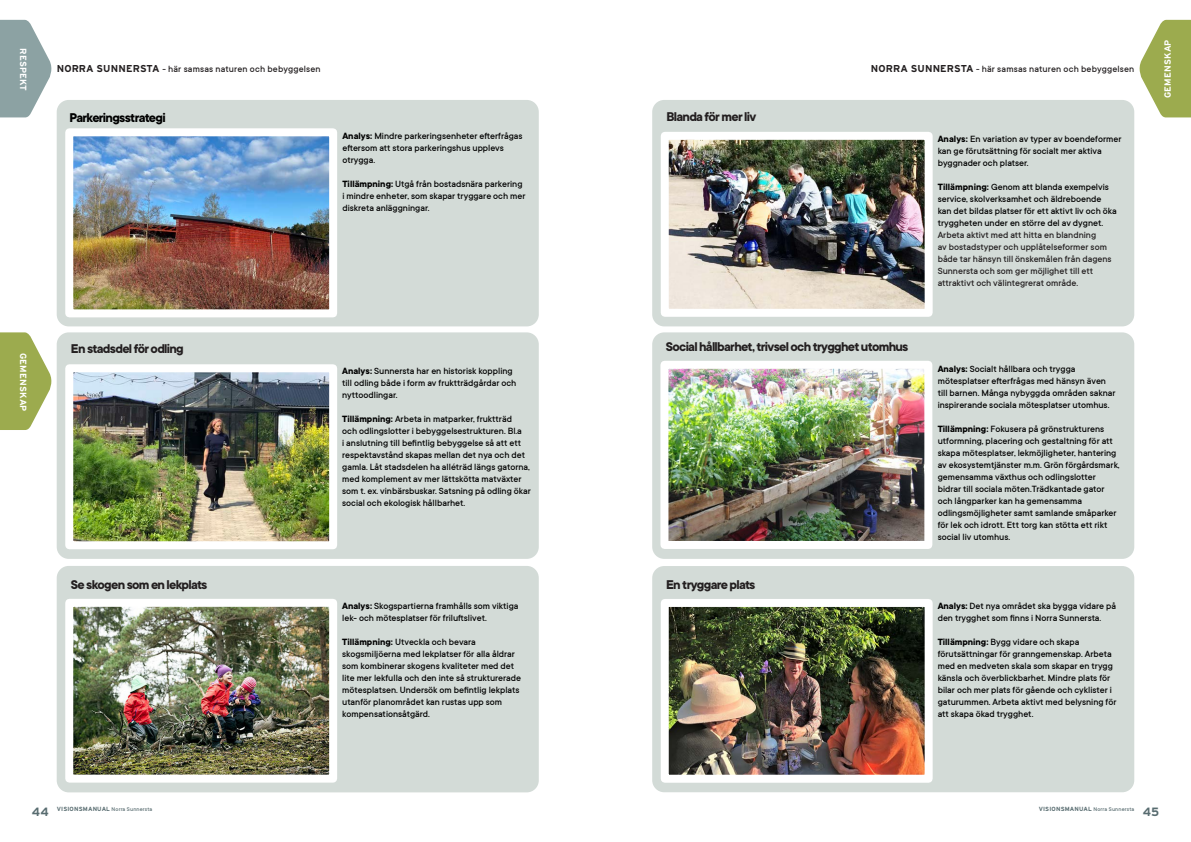
<style>
.page{position:relative;width:1191px;height:842px;background:#fff}
.page>*{position:absolute;margin:0;border:0;box-sizing:border-box;transform-origin:0 0}
.Rubrik_för_visuella{font:700 14px "TT Commons";letter-spacing:-.05em;color:#231f20}
.Rubrik_för_visuella-2{font:700 14px "TT Commons";letter-spacing:-.05em;color:#000}
.t1{font:700 12px "Interstate";color:#586c70}
.Text_för_visuella_ex{font:500 10px/12px "TT Commons";color:#000}
.Text_för_visuella_ex-2{font:500 10px/12px "TT Commons";color:#231f20}
.VM_Underrubrik{font:500 10px "TT Commons";letter-spacing:.015em;color:#231f20}
.t2{font:700 9px "Interstate";letter-spacing:.015em;color:#fff}
.t3{font:500 6px "TT Commons";letter-spacing:.025em;color:#586c70}
.s1{font-family:"Interstate";font-weight:700}
.s2{font-weight:700}
.s3{font-weight:700;color:#000}
.s4{color:#000}
.s5{font-family:"Interstate";font-weight:700;font-size:12px}
</style>
<div class="page">
<svg style="left:0;top:20px;width:52px;height:97px"></svg>
<div style="left:9px;top:31px;width:18px;height:77px;background:#8ca2a3"></div>
<div style="left:57px;top:100px;width:482px;height:226px;background:#d3dbd7;border-radius:12px"></div>
<img style="left:74px;top:137px;width:254px;height:171px">
<div style="left:65px;top:128px;width:272px;height:189px;border:8px solid #fff"></div>
<div style="left:652px;top:566px;width:482px;height:226px;background:#d3dbd7;border-radius:12px"></div>
<div style="left:652px;top:332px;width:482px;height:227px;background:#d3dbd7;border-radius:12px"></div>
<img style="left:670px;top:608px;width:253px;height:166px">
<div style="left:661px;top:599px;width:271px;height:184px;border:8px solid #fff"></div>
<img style="left:669px;top:370px;width:254px;height:170px">
<div style="left:660px;top:361px;width:272px;height:188px;border:8px solid #fff"></div>
<svg style="left:1139px;top:20px;width:52px;height:97px"></svg>
<div style="left:1163px;top:27px;width:19px;height:84px;background:#9cab4e"></div>
<div style="left:652px;top:100px;width:482px;height:226px;background:#d3dbd7;border-radius:12px"></div>
<img style="left:670px;top:141px;width:253px;height:167px">
<div style="left:661px;top:132px;width:271px;height:185px;border:8px solid #fff"></div>
<div style="left:57px;top:332px;width:482px;height:227px;background:#d3dbd7;border-radius:12px"></div>
<div style="left:57px;top:566px;width:482px;height:226px;background:#d3dbd7;border-radius:12px"></div>
<img style="left:74px;top:373px;width:254px;height:167px">
<div style="left:65px;top:364px;width:272px;height:185px;border:8px solid #fff"></div>
<img style="left:74px;top:608px;width:254px;height:166px">
<div style="left:65px;top:599px;width:272px;height:184px;border:8px solid #fff"></div>
<svg style="left:0;top:332px;width:52px;height:98px"></svg>
<div style="left:9px;top:344px;width:18px;height:77px;background:#9cab4e"></div>
<p class="t2" style="left:29px;top:48px;width:44px;rotate:90deg">RESPEKT</p>
<p class="t2" style="left:29px;top:353px;width:60px;rotate:90deg">GEMENSKAP</p>
<p class="VM_Underrubrik" style="left:57px;top:63px;width:265px"><span class="s1">NORRA SUNNERSTA</span> - här samsas naturen och bebyggelsen</p>
<p class="VM_Underrubrik" style="left:871px;top:63px;width:265px"><span class="s1">NORRA SUNNERSTA</span> - här samsas naturen och bebyggelsen</p>
<p class="Rubrik_för_visuella-2" style="left:70px;top:108px;width:97px">Parkeringsstrategi</p>
<p class="Rubrik_för_visuella" style="left:666px;top:108px;width:91px">Blanda för mer liv</p>
<p class="Text_för_visuella_ex" style="left:342px;top:130px;width:182px"><span class="s2">Analys:</span> Mindre parkeringsenheter efterfrågas eftersom att stora parkeringshus upplevs otrygga.</p>
<p class="Text_för_visuella_ex" style="left:342px;top:178px;width:185px"><span class="s2">Tillämpning:</span> Utgå från bostadsnära parkering i mindre enheter, som skapar tryggare och mer diskreta anläggningar.</p>
<p class="Text_för_visuella_ex" style="left:937px;top:133px;width:185px"><span class="s2">Analys:</span> En variation av typer av boendeformer kan ge förutsättning för socialt mer aktiva byggnader och platser.</p>
<p class="Text_för_visuella_ex-2" style="left:937px;top:181px;width:180px"><span class="s3">Tillämpning:</span> <span class="s4">Genom att blanda exempelvis service, skolverksamhet och äldreboende kan det bildas platser för ett aktivt liv och öka tryggheten under en större del av dygnet.<br></span>Arbeta aktivt med att hitta en blandning<br>av bostadstyper och upplåtelseformer som både tar hänsyn till önskemålen från dagens Sunnersta och som ger möjlighet till ett attraktivt och välintegrerat område.</p>
<p class="Rubrik_för_visuella" style="left:71px;top:340px;width:114px">En stadsdel för odling</p>
<p class="Rubrik_för_visuella" style="left:666px;top:338px;width:244px">Social hållbarhet, trivsel och trygghet utomhus</p>
<p class="Text_för_visuella_ex" style="left:342px;top:365px;width:176px"><span class="s2">Analys:</span> Sunnersta har en historisk koppling till odling både i form av fruktträdgårdar och nyttoodlingar.</p>
<p class="Text_för_visuella_ex" style="left:342px;top:413px;width:190px"><span class="s2">Tillämpning:</span> Arbeta in matparker, fruktträd<br>och odlingslotter i bebyggelsestrukturen. Bl.a<br>i anslutning till befintlig bebyggelse så att ett respektavstånd skapas mellan det nya och det gamla. Låt stadsdelen ha alléträd längs gatorna, med komplement av mer lättskötta matväxter som t. ex. vinbärsbuskar. Satsning på odling ökar social och ekologisk hållbarhet.</p>
<p class="Text_för_visuella_ex" style="left:937px;top:363px;width:179px"><span class="s2">Analys:</span> Socialt hållbara och trygga mötesplatser efterfrågas med hänsyn även till barnen. Många nybyggda områden saknar inspirerande sociala mötesplatser utomhus.</p>
<p class="Text_för_visuella_ex" style="left:937px;top:423px;width:183px"><span class="s2">Tillämpning:</span> Fokusera på grönstrukturens utformning, placering och gestaltning för att skapa mötesplatser, lekmöjligheter, hantering av ekosystemtjänster m.m. Grön förgårdsmark, gemensamma växthus och odlingslotter bidrar till sociala möten.Trädkantade gator och långparker kan ha gemensamma odlingsmöjligheter samt samlande småparker för lek och idrott. Ett torg kan stötta ett rikt social liv utomhus.</p>
<p class="Rubrik_för_visuella" style="left:71px;top:575px;width:138px">Se skogen som en lekplats</p>
<p class="Rubrik_för_visuella" style="left:666px;top:575px;width:91px">En tryggare plats</p>
<p class="Text_för_visuella_ex" style="left:342px;top:600px;width:178px"><span class="s2">Analys:</span> Skogspartierna framhålls som viktiga lek- och mötesplatser för friluftslivet.</p>
<p class="Text_för_visuella_ex" style="left:342px;top:636px;width:180px"><span class="s2">Tillämpning:</span> Utveckla och bevara skogsmiljöerna med lekplatser för alla åldrar som kombinerar skogens kvaliteter med det lite mer lekfulla och den inte så strukturerade mötesplatsen. Undersök om befintlig lekplats utanför planområdet kan rustas upp som kompensationsåtgärd.</p>
<p class="Text_för_visuella_ex" style="left:937px;top:600px;width:180px"><span class="s2">Analys:</span> Det nya området ska bygga vidare på den trygghet som finns i Norra Sunnersta.</p>
<p class="Text_för_visuella_ex" style="left:937px;top:636px;width:180px"><span class="s2">Tillämpning:</span> Bygg vidare och skapa förutsättningar för granngemenskap. Arbeta med en medveten skala som skapar en trygg känsla och överblickbarhet. Mindre plats för bilar och mer plats för gående och cyklister i gaturummen. Arbeta aktivt med belysning för att skapa ökad trygghet.</p>
<p class="t2" style="left:1162px;top:98px;width:60px;rotate:-90deg">GEMENSKAP</p>
<p class="t1" style="left:32px;top:804px;width:18px">44</p>
<p class="t3" style="left:57px;top:806px;width:97px"><span class="s1">VISIONSMANUAL</span> Norra Sunnersta</p>
<p class="t3" style="left:1038px;top:806px;width:122px"><span class="s1">VISIONSMANUAL</span> Norra Sunnersta <span class="s5">45</span></p>
</div>
